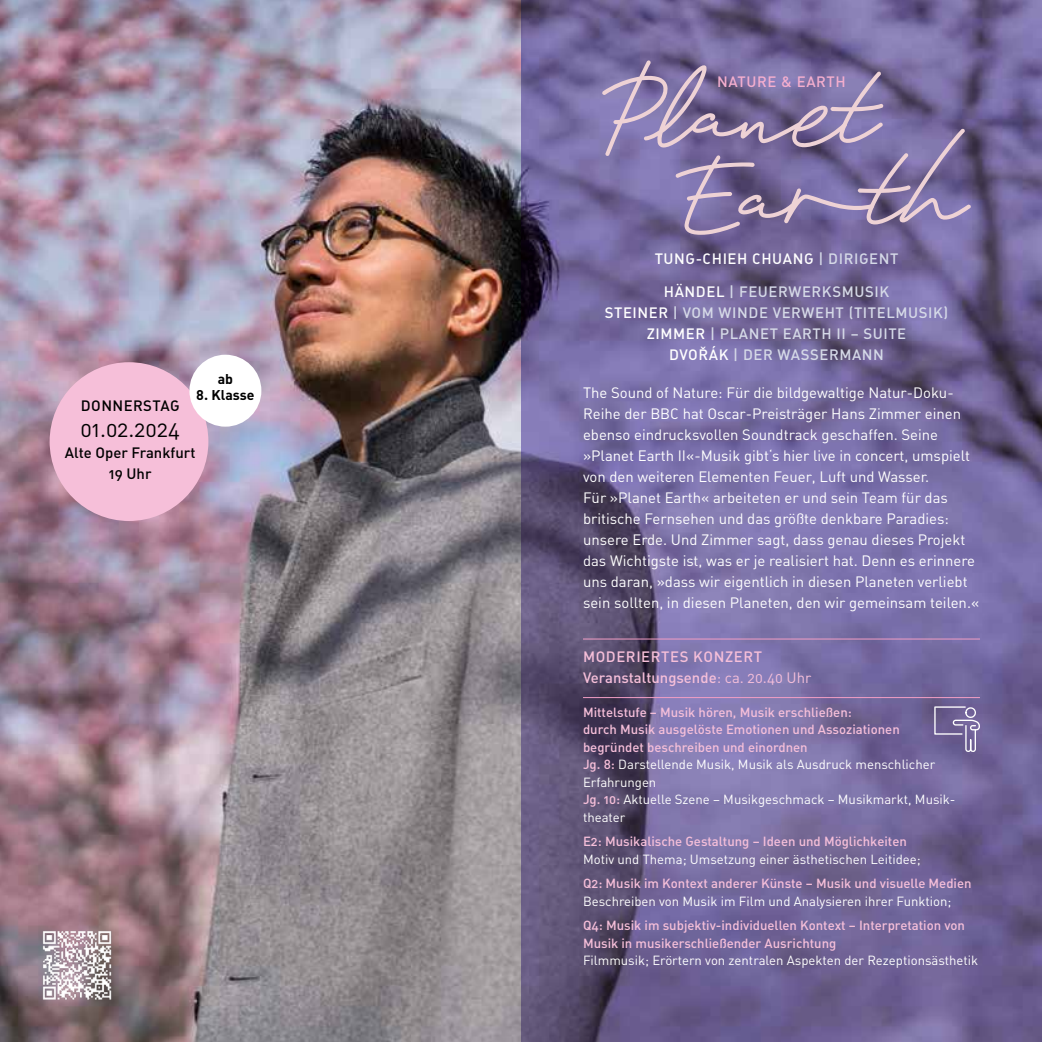
<style>
.page{position:relative;width:1042px;height:1042px;background:#fff}
.page>*{position:absolute;margin:0;border:0;box-sizing:border-box;transform-origin:0 0}
.t1{font:700 135.97px "Rainmaker Script";letter-spacing:.01em;color:#eed2d5}
.t2{font:21.88px "DIN Regular Alternate";color:#000}
.t3{font:14.88px/21px "DIN Regular Alternate";color:#fff}
.t4{font:14.88px/21px "DIN Medium Alternate";letter-spacing:.04em;color:#d5d9e7;text-align:center}
.t5{font:500 14.88px "DIN";color:#f6bfd9}
.t6{font:14.88px "DIN Medium Alternate";letter-spacing:.04em;color:#fff}
.t7{font:14.88px/21px "DIN Medium Alternate";color:#000;text-align:center}
.t8{font:14.88px "DIN Medium Alternate";letter-spacing:.04em;color:#f6bfd9}
.t9{font:14.88px "DIN Medium Alternate";letter-spacing:.04em;color:#f4aece}
.t10{font:14.88px "DIN Medium Alternate";letter-spacing:.03em;color:#000}
.t11{font:14px "DIN Bold Alternate";color:#000}
.t12{font:13.12px/17.5px "DIN Medium Alternate";color:#f6bfd9}
.t13{font:13.12px/17.5px "DIN Regular Alternate";color:#fff}
.s1{color:#d5d9e7}
.s2{color:#fff}
.s3{font-family:"DIN Regular Alternate";font-weight:400}
.s4{font-family:"DIN Medium Alternate";color:#f6bfd9}
</style>
<div class="page">
<img style="left:0;top:0;width:1042px;height:1042px">
<img style="left:40px;top:928px;width:74px;height:74px">
<div style="left:50px;top:362px;width:158px;height:159px;background:#f6bfd9;border-radius:50%"></div>
<div style="left:189px;top:355px;width:72px;height:72px;background:#fff;border-radius:50%"></div>
<hr style="left:583px;top:638px;width:397px;height:1px;background:#f29ec4">
<hr style="left:583px;top:697px;width:397px;height:1px;background:#f29ec4">
<svg style="left:934px;top:706px;width:46px;height:46px;background:#8276a2"></svg>
<p class="t11" style="left:218px;top:370px;width:17px">ab</p>
<p class="t11" style="left:196px;top:386px;width:60px">8. Klasse</p>
<p class="t10" style="left:81px;top:396px;width:100px">DONNERSTAG</p>
<h2 class="t2" style="left:81px;top:416px;width:101px">01.02.2024</h2>
<p class="t7" style="left:65px;top:442px;width:132px">Alte Oper Frankfurt<br>19 Uhr</p>
<h1 class="t1" style="left:603px;top:9px;width:278px">Planet</h1>
<p class="t9" style="left:717px;top:72px;width:130px">NATURE &amp; EARTH</p>
<h1 class="t1" style="left:679px;top:91px;width:291px">Earth</h1>
<p class="t6" style="left:655px;top:249px;width:245px">TUNG-CHIEH CHUANG <span class="s1">| DIRIGENT</span></p>
<p class="t4" style="left:605px;top:281px;width:345px"><span class="s2">HÄNDEL</span> | FEUERWERKSMUSIK<br><span class="s2">STEINER</span> | VOM WINDE VERWEHT (TITELMUSIK)<br><span class="s2">ZIMMER</span> | PLANET EARTH II – SUITE<br><span class="s2">DVOR</span><sup>ˇ</sup><span class="s2">ÁK</span> | DER WASSERMANN</p>
<p class="t3" style="left:583px;top:382px;width:398px">The Sound of Nature: Für die bildgewaltige Natur-Doku-Reihe der BBC hat Oscar-Preisträger Hans Zimmer einen ebenso eindrucksvollen Soundtrack geschaffen. Seine »Planet Earth II«-Musik gibt‘s hier live in concert, umspielt von den weiteren Elementen Feuer, Luft und Wasser.<br>Für »Planet Earth« arbeiteten er und sein Team für das britische Fernsehen und das größte denkbare Paradies: unsere Erde. Und Zimmer sagt, dass genau dieses Projekt das Wichtigste ist, was er je realisiert hat. Denn es erinnere uns daran, »dass wir eigentlich in diesen Planeten verliebt sein sollten, in diesen Planeten, den wir gemeinsam teilen.«</p>
<p class="t8" style="left:583px;top:647px;width:181px">MODERIERTES KONZERT</p>
<p class="t5" style="left:583px;top:668px;width:230px">Veranstaltungsende<span class="s3">: ca. 20.40 Uhr</span></p>
<p class="t12" style="left:583px;top:703px;width:318px">Mittelstufe – Musik hören, Musik erschließen:<br>durch Musik ausgelöste Emotionen und Assoziationen begründet beschreiben und einordnen</p>
<p class="t13" style="left:583px;top:755px;width:374px"><span class="s4">Jg. 8:</span> Darstellende Musik, Musik als Ausdruck menschlicher Erfahrungen<br><span class="s4">Jg. 10:</span> Aktuelle Szene – Musikgeschmack – Musikmarkt, Musik&shy;theater</p>
<p class="t12" style="left:583px;top:832px;width:325px">E2: Musikalische Gestaltung – Ideen und Möglichkeiten</p>
<p class="t13" style="left:583px;top:850px;width:339px">Motiv und Thema; Umsetzung einer ästhetischen Leitidee;</p>
<p class="t12" style="left:583px;top:874px;width:390px">Q2: Musik im Kontext anderer Künste – Musik und visuelle Medien</p>
<p class="t13" style="left:583px;top:892px;width:370px">Beschreiben von Musik im Film und Analysieren ihrer Funktion;</p>
<p class="t12" style="left:583px;top:916px;width:383px">Q4: Musik im subjektiv-individuellen Kontext – Interpretation von<br>Musik in musikerschließender Ausrichtung</p>
<p class="t13" style="left:583px;top:951px;width:397px">Filmmusik; Erörtern von zentralen Aspekten der Rezeptionsästhetik</p>
</div>
